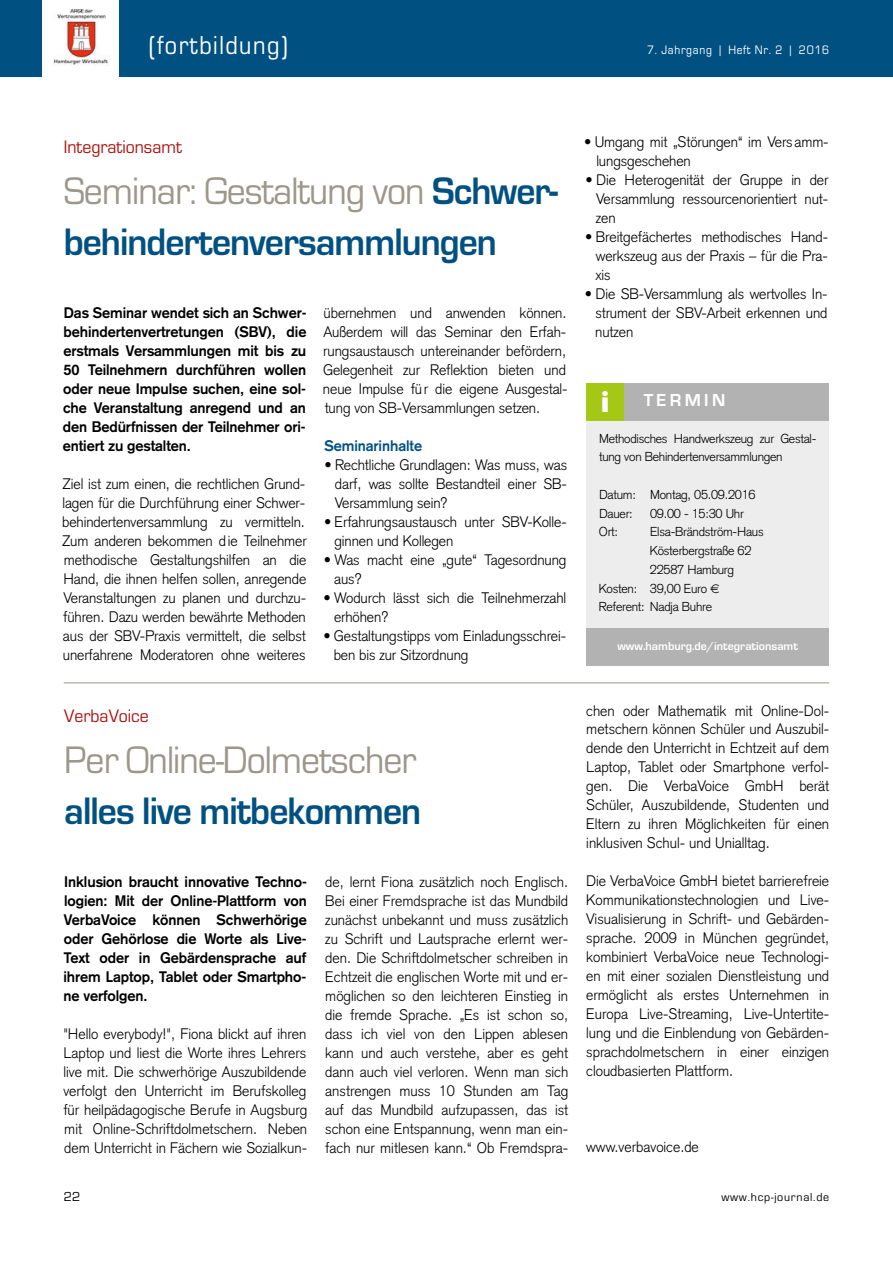
<style>
.page{position:relative;width:893px;height:1263px;background:#fff}
.page>*{position:absolute;margin:0;border:0;box-sizing:border-box;transform-origin:0 0}
.t1{font:700 39.75px/51px "Eurostile";letter-spacing:-.025em;color:#005182;scale:.95 1}
.t2{font:39.75px "Eurostile";letter-spacing:-.025em;color:#9c968b;scale:.95 1}
.t3{font:27px "Eurostile";letter-spacing:.06em;color:#fff;scale:.9 1}
.t4{font:18.75px "Eurostile";color:#ac1410;scale:.95 1}
.t5{font:700 18px "Eurostile";letter-spacing:.19em;color:#fff}
.t6{font:300 15px/18.9px "Akzidenz Grotesk";letter-spacing:-.005em;color:#000;text-align:justify}
.t7{font:700 15px/18.9px "Akzidenz Grotesk";letter-spacing:-.005em;color:#000;text-align:justify}
.t8{font:700 15px "Akzidenz Grotesk";letter-spacing:-.005em;color:#005182}
.t9{font:13.5px "Eurostile";color:#000}
.t10{font:300 12.75px/18.8px "Akzidenz Grotesk";letter-spacing:-.02em;color:#000}
.t11{font:12.75px "Eurostile";letter-spacing:.06em;color:#fff;scale:.9 1}
.t12{font:700 12px "Eurostile";color:#fff}
.t13{font:12px "Eurostile";letter-spacing:.06em;color:#000}
.s1{font-weight:400;color:#9c968b}
.s2{font-family:"Bauhaus 93";font-weight:400;font-size:30px}
</style>
<div class="page">
<div style="left:0;top:0;width:893px;height:77px;background:#005182"></div>
<div style="left:43px;top:0;width:76px;height:78px;background:#fff"></div>
<hr style="left:64px;top:683px;width:765px;height:1px;background:#9c968b">
<div style="left:586px;top:419px;width:243px;height:210px;background:#ededed"></div>
<div style="left:586px;top:628px;width:243px;height:38px;background:#b3b2b2"></div>
<div style="left:586px;top:383px;width:243px;height:38px;background:#b3b2b2"></div>
<div style="left:586px;top:383px;width:38px;height:38px;background:#a5c715"></div>
<img style="left:53px;top:9px;width:55px;height:57px">
<h2 class="t3" style="left:149px;top:31px;width:156px">(fortbildung)</h2>
<p class="t11" style="left:647px;top:43px;width:204px">7. Jahrgang | heft nr. 2 | 2016</p>
<p class="t4" style="left:64px;top:137px;width:126px">integrationsamt</p>
<h1 class="t1" style="left:64px;top:166px;width:522px"><span class="s1">seminar: gestaltung von</span> Schwer&shy;behindertenversammlungen</h1>
<p class="t7" style="left:63px;top:303px;width:245px">Das Seminar wendet sich an Schwer&shy;behindertenvertretungen (SBV), die erstmals Versammlungen mit bis zu 50 Teilnehmern durchführen wollen oder neue Impulse suchen, eine sol&shy;che Veranstaltung anregend und an den Bedürfnissen der Teilnehmer ori&shy;entiert zu gestalten.</p>
<p class="t6" style="left:62px;top:474px;width:246px">Ziel ist zum einen, die rechtlichen Grund&shy;lagen für die Durchführung einer Schwer&shy;behindertenversammlung zu vermitteln.<br>Zum anderen bekommen die Teilnehmer methodische Gestaltungshilfen an die Hand, die ihnen helfen sollen, anregende Veranstaltungen zu planen und durchzu&shy;führen. Dazu werden bewährte Methoden aus der SBV-Praxis vermittelt, die selbst unerfahrene Moderatoren ohne weiteres</p>
<p class="t6" style="left:323px;top:304px;width:246px">übernehmen und anwenden können.<br>Außerdem will das Seminar den Erfah&shy;rungsaustausch untereinander befördern, Gelegenheit zur Reflektion bieten und neue Impulse für die eigene Ausgestal&shy;tung von SB-Versammlungen setzen.</p>
<p class="t8" style="left:325px;top:437px;width:99px">Seminarinhalte</p>
<p class="t6" style="left:335px;top:455px;width:234px;text-indent:-10px">• Rechtliche Grundlagen: Was muss, was darf, was sollte Bestandteil einer SB-Versammlung sein?</p>
<p class="t6" style="left:334px;top:512px;width:234px;text-indent:-10px">• Erfahrungsaustausch unter SBV-Kolle&shy;ginnen und Kollegen</p>
<p class="t6" style="left:334px;top:550px;width:234px;text-indent:-10px">• Was macht eine „gute“ Tagesordnung aus?</p>
<p class="t6" style="left:334px;top:588px;width:234px;text-indent:-10px">• Wodurch lässt sich die Teilnehmerzahl erhöhen?</p>
<p class="t6" style="left:334px;top:626px;width:234px;text-indent:-10px">• Gestaltungstipps vom Einladungsschrei&shy;ben bis zur Sitzordnung</p>
<p class="t4" style="left:64px;top:706px;width:90px">VerbaVoice</p>
<h1 class="t2" style="left:64px;top:738px;width:372px">per online-Dolmetscher</h1>
<h1 class="t1" style="left:64px;top:786px;width:377px">alles live mitbekommen</h1>
<p class="t7" style="left:63px;top:872px;width:245px">Inklusion braucht innovative Techno&shy;logien: Mit der Online-Plattform von VerbaVoice können Schwerhörige oder Gehörlose die Worte als Live-Text oder in Gebärdensprache auf ihrem Laptop, Tablet oder Smartpho&shy;ne verfolgen.</p>
<p class="t6" style="left:63px;top:1024px;width:245px">"Hello everybody!", Fiona blickt auf ihren Laptop und liest die Worte ihres Lehrers live mit. Die schwerhörige Auszubildende verfolgt den Unterricht im Berufskolleg für heilpädagogische Berufe in Augsburg mit Online-Schriftdolmetschern. Neben dem Unterricht in Fächern wie Sozialkun-</p>
<p class="t6" style="left:325px;top:872px;width:244px">de, lernt Fiona zusätzlich noch Englisch.<br>Bei einer Fremdsprache ist das Mundbild zunächst unbekannt und muss zusätzlich zu Schrift und Lautsprache erlernt wer&shy;den. Die Schriftdolmetscher schreiben in Echtzeit die englischen Worte mit und er&shy;möglichen so den leichteren Einstieg in die fremde Sprache. „Es ist schon so, dass ich viel von den Lippen ablesen kann und auch verstehe, aber es geht dann auch viel verloren. Wenn man sich anstrengen muss 10 Stunden am Tag auf das Mundbild aufzupassen, das ist schon eine Entspannung, wenn man ein&shy;fach nur mitlesen kann.“ Ob Fremdspra-</p>
<p class="t6" style="left:596px;top:132px;width:234px;text-indent:-12px">• Umgang mit „Störungen“ im Versamm&shy;lungsgeschehen</p>
<p class="t6" style="left:596px;top:170px;width:234px;text-indent:-10px">• Die Heterogenität der Gruppe in der Versammlung ressourcenorientiert nut&shy;zen</p>
<p class="t6" style="left:595px;top:227px;width:234px;text-indent:-10px">• Breitgefächertes methodisches Hand&shy;werkszeug aus der Praxis – für die Pra&shy;xis</p>
<p class="t6" style="left:595px;top:284px;width:234px;text-indent:-10px">• Die SB-Versammlung als wertvolles In&shy;strument der SBV-Arbeit erkennen und nutzen</p>
<p class="t5" style="left:601px;top:390px;width:126px"><span class="s2">i</span> TERMIN</p>
<p class="t10" style="left:599px;top:429px;width:219px">Methodisches Handwerkszeug zur Gestal&shy;tung von Behindertenversammlungen</p>
<p class="t10" style="left:599px;top:485px;width:158px">Datum: Montag, 05.09.2016<br>Dauer:</p>
<p class="t10" style="left:650px;top:504px;width:95px">09.00 - 15:30 Uhr</p>
<p class="t10" style="left:599px;top:523px;width:21px">Ort:</p>
<p class="t10" style="left:650px;top:523px;width:115px">Elsa-Brändström-Haus</p>
<p class="t10" style="left:650px;top:541px;width:103px">Kösterbergstraße 62</p>
<p class="t10" style="left:650px;top:560px;width:86px">22587 Hamburg</p>
<p class="t10" style="left:599px;top:579px;width:110px">Kosten: 39,00 Euro</p>
<p class="t10" style="left:599px;top:598px;width:115px">Referent: Nadja Buhre</p>
<p class="t12" style="left:617px;top:639px;width:182px">www.hamburg.de/integrationsamt</p>
<p class="t6" style="left:586px;top:701px;width:244px">chen oder Mathematik mit Online-Dol&shy;metschern können Schüler und Auszubil&shy;dende den Unterricht in Echtzeit auf dem Laptop, Tablet oder Smartphone verfol&shy;gen. Die VerbaVoice GmbH berät Schüler, Auszubildende, Studenten und Eltern zu ihren Möglichkeiten für einen inklusiven Schul- und Unialltag.</p>
<p class="t6" style="left:586px;top:872px;width:244px">Die VerbaVoice GmbH bietet barrierefreie Kommunikationstechnologien und Live-Visualisierung in Schrift- und Gebärden&shy;sprache. 2009 in München gegründet, kombiniert VerbaVoice neue Technologi&shy;en mit einer sozialen Dienstleistung und ermöglicht als erstes Unternehmen in Europa Live-Streaming, Live-Untertite&shy;lung und die Einblendung von Gebärden&shy;sprachdolmetschern in einer einzigen cloudbasierten Plattform.</p>
<p class="t6" style="left:586px;top:1137px;width:114px">www.verbavoice.de</p>
<p class="t9" style="left:64px;top:1189px;width:18px">22</p>
<p class="t13" style="left:721px;top:1190px;width:109px">www.hcp-journal.de</p>
</div>
